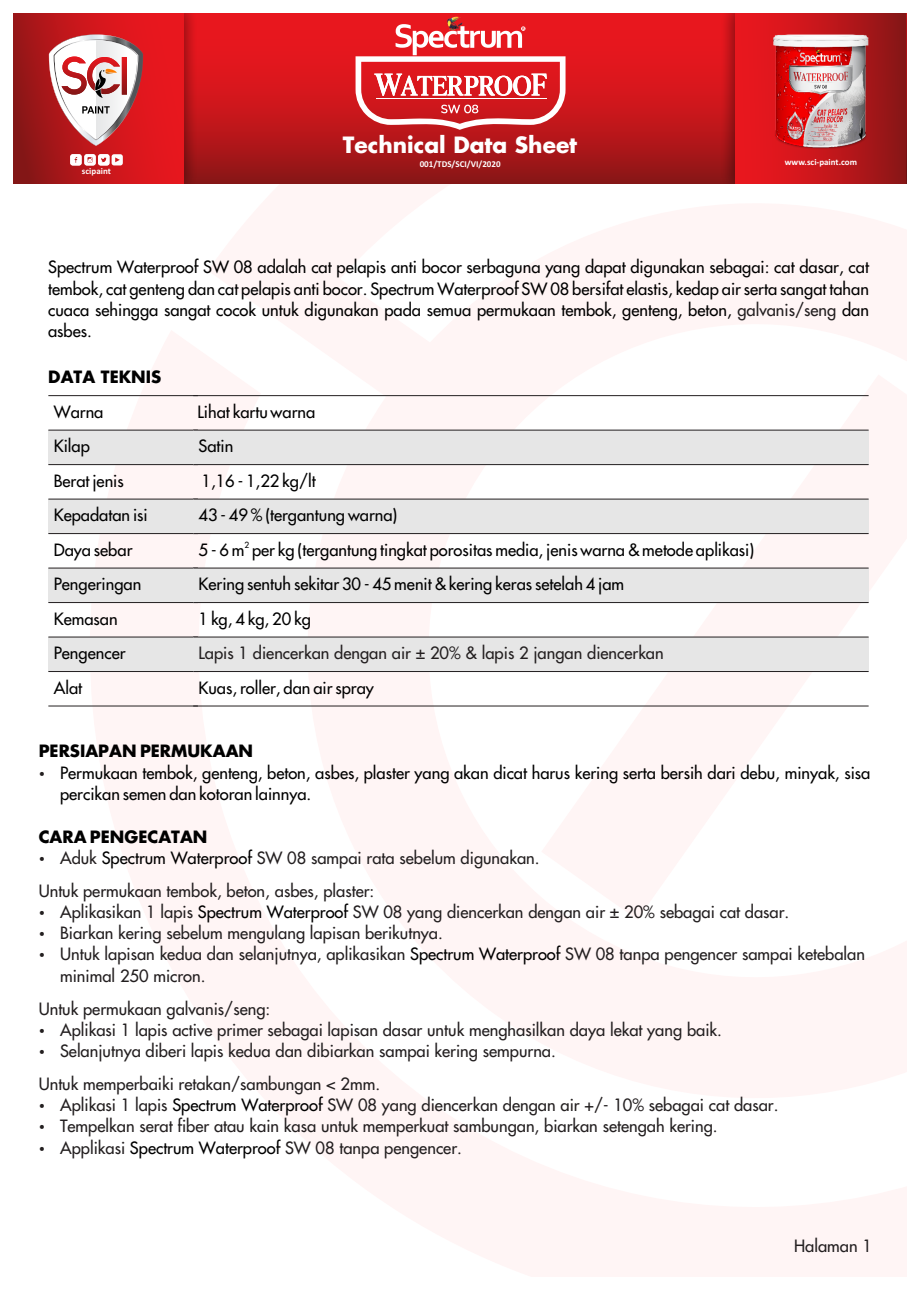
<style>
.page{position:relative;width:920px;height:1290px;background:#fff}
.page>*{position:absolute;margin:0;border:0;box-sizing:border-box;transform-origin:0 0}
.t1{font:700 21.75px "Futura LT";color:#fff}
.t2{font:16.5px/21.3px "Futura LT";color:#231f20}
.t3{font:16.5px/34.5px "Futura LT";color:#000}
.t4{font:700 16.5px "Futura LT";color:#000}
.t5{font:700 9px "Calibri";color:#fff}
.t6{font:700 9px "Calibri";color:#fdfdfd}
.t7{font:8.25px "Futura LT";color:#000}
.s1{color:#231f20}
.s2{font-weight:700;color:#000}
.s3{color:#000}
</style>
<div class="page">
<svg style="left:14px;top:183px;width:892px;height:523px"></svg>
<svg style="left:209px;top:14px;width:501px;height:169px;background:#c3161b"></svg>
<div style="left:14px;top:14px;width:195px;height:169px;background:#000;opacity:.49"></div>
<svg style="left:14px;top:14px;width:169px;height:169px;background:#c2161b"></svg>
<div style="left:710px;top:14px;width:196px;height:169px;background:#000;opacity:.49"></div>
<div style="left:735px;top:14px;width:170px;height:169px;background:linear-gradient(to right,#f6171f,#911617)"></div>
<img style="left:761px;top:19px;width:119px;height:138px">
<svg style="left:70px;top:154px;width:53px;height:11px"></svg>
<svg style="left:49px;top:34px;width:94px;height:112px"></svg>
<img style="left:447px;top:17px;width:15px;height:7px">
<svg style="left:356px;top:24px;width:209px;height:106px"></svg>
<div style="left:48px;top:430px;width:150px;height:35px;background:#e6e6e6"></div>
<div style="left:48px;top:499px;width:150px;height:35px;background:#e6e6e6"></div>
<div style="left:48px;top:568px;width:150px;height:34px;background:#e6e6e6"></div>
<div style="left:48px;top:637px;width:150px;height:34px;background:#e6e6e6"></div>
<hr style="left:48px;top:706px;width:150px;height:1px;background:#231f20">
<hr style="left:48px;top:671px;width:150px;height:1px;background:#231f20">
<hr style="left:48px;top:637px;width:150px;height:1px;background:#231f20">
<hr style="left:48px;top:602px;width:150px;height:1px;background:#231f20">
<hr style="left:48px;top:568px;width:150px;height:1px;background:#231f20">
<hr style="left:48px;top:533px;width:150px;height:1px;background:#231f20">
<hr style="left:48px;top:499px;width:150px;height:1px;background:#231f20">
<hr style="left:48px;top:464px;width:150px;height:1px;background:#231f20">
<hr style="left:48px;top:430px;width:150px;height:1px;background:#231f20">
<hr style="left:48px;top:395px;width:150px;height:1px;background:#231f20">
<div style="left:193px;top:430px;width:676px;height:35px;background:#e6e6e6"></div>
<div style="left:193px;top:499px;width:676px;height:35px;background:#e6e6e6"></div>
<div style="left:193px;top:568px;width:676px;height:34px;background:#e6e6e6"></div>
<div style="left:193px;top:637px;width:676px;height:34px;background:#e6e6e6"></div>
<hr style="left:193px;top:706px;width:676px;height:1px;background:#231f20">
<hr style="left:193px;top:671px;width:676px;height:1px;background:#231f20">
<hr style="left:193px;top:637px;width:676px;height:1px;background:#231f20">
<hr style="left:193px;top:602px;width:676px;height:1px;background:#231f20">
<hr style="left:193px;top:568px;width:676px;height:1px;background:#231f20">
<hr style="left:193px;top:533px;width:676px;height:1px;background:#231f20">
<hr style="left:193px;top:499px;width:676px;height:1px;background:#231f20">
<hr style="left:193px;top:464px;width:676px;height:1px;background:#231f20">
<hr style="left:193px;top:430px;width:676px;height:1px;background:#231f20">
<hr style="left:193px;top:395px;width:676px;height:1px;background:#231f20">
<p class="t6" style="left:82px;top:167px;width:30px">scipaint</p>
<h1 class="t1" style="left:343px;top:135px;width:236px">Technical Data Sheet</h1>
<p class="t5" style="left:420px;top:160px;width:82px">001/TDS/SCI/VI/2020</p>
<p class="t5" style="left:785px;top:158px;width:74px">www.sci-paint.com</p>
<p class="t3" style="left:48px;top:258px;width:822px;line-height:21.3px;text-align:justify">Spectrum Waterproof SW 08 adalah cat pelapis anti bocor serbaguna yang dapat digunakan sebagai: cat dasar, cat tembok, cat genteng dan cat pelapis anti bocor. Spectrum Waterproof SW 08 bersifat elastis, kedap air serta sangat tahan cuaca sehingga sangat cocok untuk digunakan pada semua permukaan tembok, genteng, beton, <span class="s1">galvanis/seng</span> dan asbes.</p>
<p class="t4" style="left:48px;top:369px;width:115px">DATA TEKNIS</p>
<p class="t3" style="left:54px;top:396px;width:95px">Warna<br>Kilap<br>Berat jenis<br>Kepadatan isi<br>Daya sebar<br>Pengeringan<br>Kemasan<br>Pengencer<br>Alat</p>
<p class="t3" style="left:198px;top:396px;width:201px">Lihat kartu warna<br>Satin<br>1,16 - 1,22 kg/lt<br>43 - 49 % (tergantung warna)</p>
<p class="t7" style="left:244px;top:541px;width:6px">2</p>
<p class="t3" style="left:199px;top:534px;width:557px">5 - 6 m per kg (tergantung tingkat porositas media, jenis warna &amp; metode aplikasi)<br>Kering sentuh sekitar 30 - 45 menit &amp; kering keras setelah 4 jam<br>1 kg, 4 kg, 20 kg</p>
<p class="t2" style="left:199px;top:644px;width:467px">Lapis 1 diencerkan dengan air ± 20% &amp; lapis 2 jangan diencerkan</p>
<p class="t3" style="left:199px;top:671px;width:177px">Kuas, roller, dan air spray</p>
<p class="t4" style="left:39px;top:744px;width:216px">PERSIAPAN PERMUKAAN</p>
<p class="t3" style="left:60px;top:763px;width:812px;line-height:21.3px">Permukaan tembok, genteng, beton, asbes, plaster yang akan dicat harus kering serta bersih dari debu, minyak, sisa percikan semen dan kotoran lainnya.</p>
<p class="t2" style="left:60px;top:827px;width:481px;text-indent:-21px"><span class="s2">CARA PENGECATAN<br></span>Aduk <span class="s3">Spectrum Waterproof</span> SW 08 sampai rata sebelum digunakan.</p>
<p class="t2" style="left:60px;top:881px;width:806px;text-indent:-21px">Untuk permukaan tembok, beton, asbes, plaster:<br>Aplikasikan 1 lapis <span class="s3">Spectrum Waterproof</span> SW 08 yang diencerkan dengan air ± 20% sebagai cat dasar.<br>Biarkan kering sebelum mengulang lapisan berikutnya.<br>Untuk lapisan kedua dan selanjutnya, aplikasikan <span class="s3">Spectrum Waterproof</span> SW 08 tanpa pengencer sampai ketebalan minimal 250 micron.</p>
<p class="t2" style="left:60px;top:999px;width:663px;text-indent:-21px">Untuk permukaan galvanis/seng:<br>Aplikasi 1 lapis active primer sebagai lapisan dasar untuk menghasilkan daya lekat yang baik.<br>Selanjutnya diberi lapis kedua dan dibiarkan sampai kering sempurna.</p>
<p class="t2" style="left:60px;top:1074px;width:720px;text-indent:-21px">Untuk memperbaiki retakan/sambungan &lt; 2mm.<br>Aplikasi 1 lapis <span class="s3">Spectrum Waterproof</span> SW 08 yang diencerkan dengan air +/- 10% sebagai cat dasar.<br>Tempelkan serat fiber atau kain kasa untuk memperkuat sambungan, biarkan setengah kering.<br>Applikasi <span class="s3">Spectrum Waterproof</span> SW 08 tanpa pengencer.</p>
<p class="t2" style="left:794px;top:1236px;width:79px">Halaman 1</p>
</div>
